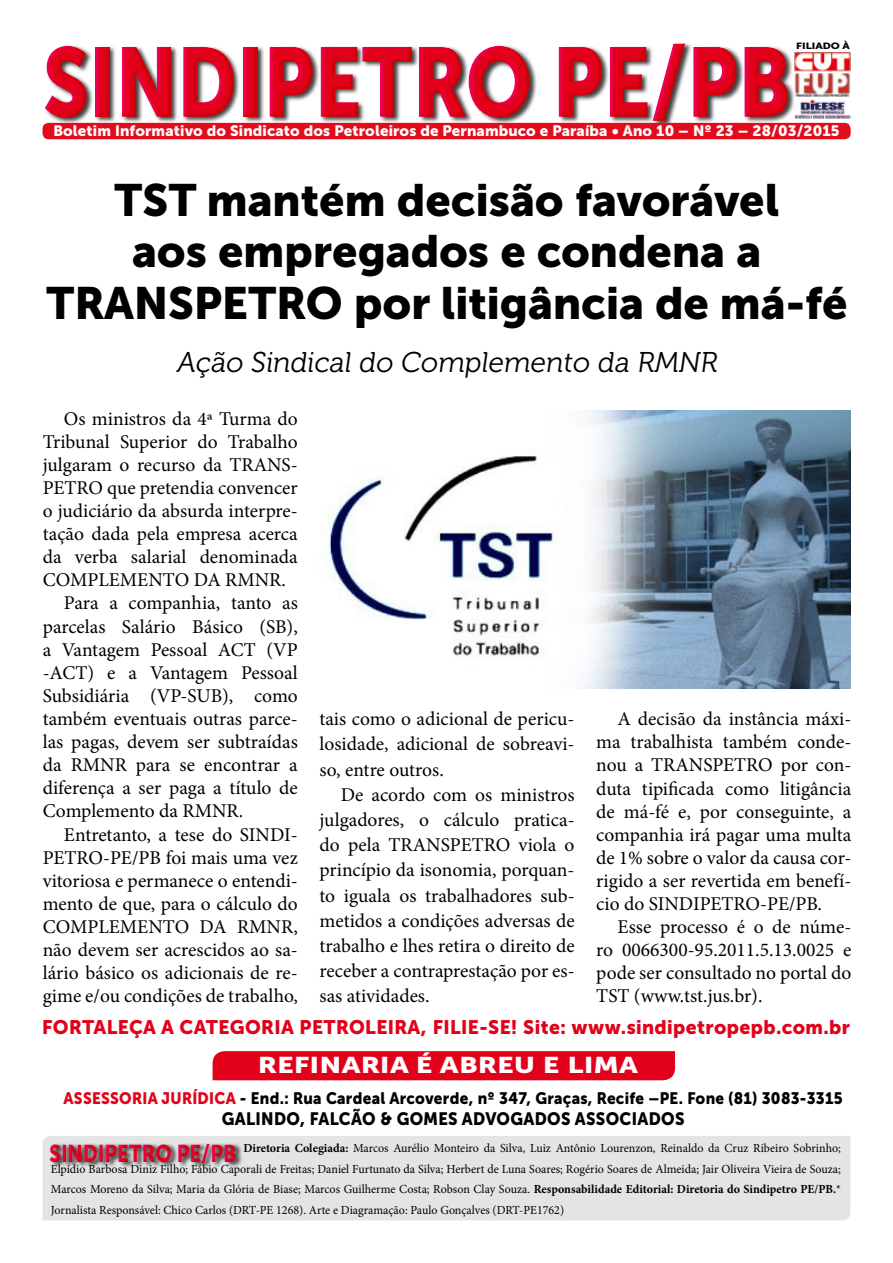
<style>
.page{position:relative;width:893px;height:1263px;background:#fff}
.page>*{position:absolute;margin:0;border:0;box-sizing:border-box;transform-origin:0 0}
.t1{font:97.65px "Museo Sans Cyrl 900";color:#e2001a;scale:.83 1}
.t2{font:45px/51.8px "Museo Sans Cyrl 900";color:#000;text-align:center}
.t3{font:28.5px "Museo 300";color:#000}
.t4{font:24.45px "Museo Sans Cyrl 900";color:#e2001a;scale:.83 1}
.t5{font:22.65px "Museo Sans Cyrl 900";letter-spacing:.02em;color:#fff;scale:1.25 1}
.t6{font:19.5px/23.1px "Minion Pro";color:#000;text-align:justify}
.t7{font:19.5px "Museo Sans Cyrl 900";letter-spacing:.02em;color:#e2001a}
.t8{font:17.85px "Museo Sans Cyrl 900";letter-spacing:.02em;color:#000;scale:.93 1}
.t9{font:16.5px "Museo Sans Cyrl 900";letter-spacing:.02em;color:#000;scale:.93 1}
.t10{font:15px "Museo Sans Cyrl 900";letter-spacing:.01em;color:#fff}
.t11{font:12.3px/20.4px "Minion Pro";color:#000;text-align:justify}
.t12{font:9px "Museo Sans Cyrl 900";color:#000;scale:1.23 1}
.s1{color:#e2001a}
.s2{font-weight:700}
</style>
<div class="page">
<div style="left:53px;top:39px;width:740px;height:86px;background:#e2001a;opacity:.75"></div>
<div style="left:43px;top:123px;width:808px;height:16px;background:#e30c1c;border-radius:6px"></div>
<div style="left:43px;top:1136px;width:807px;height:84px;background:#e3e4e4"></div>
<div style="left:213px;top:1051px;width:462px;height:29px;background:#e2001a"></div>
<img style="left:795px;top:73px;width:55px;height:46px">
<img style="left:795px;top:52px;width:56px;height:19px">
<img style="left:321px;top:410px;width:529px;height:279px">
<div style="left:50px;top:1143px;width:193px;height:26px;background:#000;opacity:.75"></div>
<div style="left:46px;top:1139px;width:188px;height:28px;background:#e2007a;opacity:.75"></div>
<div style="left:51px;top:1140px;width:189px;height:27px;background:#e2001a;opacity:.75"></div>
<h1 class="t1" style="left:43px;top:27px;width:903px">SINDIPETRO PE/PB</h1>
<p class="t12" style="left:796px;top:41px;width:45px">FILIADO À</p>
<p class="t10" style="left:53px;top:122px;width:788px">Boletim Informativo do Sindicato dos Petroleiros de Pernambuco e Paraíba • Ano 10 – Nº 23 – 28/03/2015</p>
<h2 class="t2" style="left:46px;top:174px;width:803px">TST mantém decisão favorável<br>aos empregados e condena a<br>TRANSPETRO por litigância de má-fé</h2>
<h3 class="t3" style="left:176px;top:347px;width:546px">Ação Sindical do Complemento da RMNR</h3>
<p class="t6" style="left:64px;top:407px;width:235px">Os ministros da 4ª Turma do</p>
<p class="t6" style="left:43px;top:430px;width:257px">Tribunal Superior do Trabalho</p>
<p class="t6" style="left:43px;top:453px;width:257px">julgaram o recurso da TRANS-</p>
<p class="t6" style="left:43px;top:476px;width:257px">PETRO que pretendia convencer</p>
<p class="t6" style="left:43px;top:499px;width:257px">o judiciário da absurda interpre-</p>
<p class="t6" style="left:43px;top:522px;width:257px">tação dada pela empresa acerca</p>
<p class="t6" style="left:43px;top:545px;width:257px">da verba salarial denominada</p>
<p class="t6" style="left:43px;top:569px;width:245px">COMPLEMENTO DA RMNR.</p>
<p class="t6" style="left:64px;top:592px;width:235px">Para a companhia, tanto as</p>
<p class="t6" style="left:43px;top:615px;width:257px">parcelas Salário Básico (SB),</p>
<p class="t6" style="left:43px;top:638px;width:257px">a Vantagem Pessoal ACT (VP</p>
<p class="t6" style="left:43px;top:661px;width:257px">-ACT) e a Vantagem Pessoal</p>
<p class="t6" style="left:43px;top:684px;width:257px">Subsidiária (VP-SUB), como</p>
<p class="t6" style="left:43px;top:707px;width:257px">também eventuais outras parce-</p>
<p class="t6" style="left:43px;top:730px;width:257px">las pagas, devem ser subtraídas</p>
<p class="t6" style="left:43px;top:753px;width:257px">da RMNR para se encontrar a</p>
<p class="t6" style="left:43px;top:777px;width:257px">diferença a ser paga a título de</p>
<p class="t6" style="left:43px;top:800px;width:202px">Complemento da RMNR.</p>
<p class="t6" style="left:64px;top:823px;width:235px">Entretanto, a tese do SINDI-</p>
<p class="t6" style="left:43px;top:846px;width:257px">PETRO-PE/PB foi mais uma vez</p>
<p class="t6" style="left:43px;top:869px;width:257px">vitoriosa e permanece o entendi-</p>
<p class="t6" style="left:43px;top:892px;width:257px">mento de que, para o cálculo do</p>
<p class="t6" style="left:43px;top:915px;width:257px">COMPLEMENTO DA RMNR,</p>
<p class="t6" style="left:43px;top:938px;width:257px">não devem ser acrescidos ao sa-</p>
<p class="t6" style="left:43px;top:961px;width:257px">lário básico os adicionais de re-</p>
<p class="t6" style="left:43px;top:984px;width:257px">gime e/ou condições de trabalho,</p>
<p class="t6" style="left:319px;top:706px;width:257px;line-height:25.2px">tais como o adicional de pericu&shy;losidade, adicional de sobreavi&shy;so, entre outros.</p>
<p class="t6" style="left:319px;top:782px;width:257px;line-height:25.2px;text-indent:21px">De acordo com os ministros julgadores, o cálculo pratica&shy;do pela TRANSPETRO viola o princípio da isonomia, porquan&shy;to iguala os trabalhadores sub&shy;metidos a condições adversas de trabalho e lhes retira o direito de receber a contraprestação por es&shy;sas atividades.</p>
<p class="t6" style="left:596px;top:707px;width:257px;text-indent:21px">A decisão da instância máxi&shy;ma trabalhista também conde&shy;nou a TRANSPETRO por con&shy;duta tipificada como litigância de má-fé e, por conseguinte, a companhia irá pagar uma multa de 1% sobre o valor da causa cor&shy;rigido a ser revertida em benefí&shy;cio do SINDIPETRO-PE/PB.</p>
<p class="t6" style="left:596px;top:915px;width:257px;text-indent:21px">Esse processo é o de núme&shy;ro 0066300-95.2011.5.13.0025 e pode ser consultado no portal do TST (www.tst.jus.br).</p>
<p class="t7" style="left:42px;top:1016px;width:809px">FORTALEÇA A CATEGORIA PETROLEIRA, FILIE-SE! Site: www.sindipetropepb.com.br</p>
<p class="t5" style="left:258px;top:1052px;width:305px">REFINARIA É ABREU E LIMA</p>
<p class="t9" style="left:63px;top:1089px;width:839px"><span class="s1">ASSESSORIA JURÍDICA</span> - End.: Rua Cardeal Arcoverde, nº 347, Graças, Recife –PE. Fone (81) 3083-3315</p>
<p class="t8" style="left:222px;top:1109px;width:499px">GALINDO, FALCÃO &amp; GOMES ADVOGADOS ASSOCIADOS</p>
<p class="t11" style="left:51px;top:1138px;width:792px;text-indent:192px"><span class="s2">Diretoria Colegiada:</span> Marcos Aurélio Monteiro da Silva, Luiz Antônio Lourenzon, Reinaldo da Cruz Ribeiro Sobrinho; Elpídio Barbosa Diniz Filho; Fábio Caporali de Freitas; Daniel Furtunato da Silva; Herbert de Luna Soares; Rogério Soares de Almeida; Jair Oliveira Vieira de Souza; Marcos Moreno da Silva; Maria da Glória de Biase; Marcos Guilherme Costa; Robson Clay Souza. <span class="s2">Responsabilidade Editorial: Diretoria do Sindipetro PE/PB.</span>* Jornalista Responsável: Chico Carlos (DRT-PE 1268). Arte e Diagramação: Paulo Gonçalves (DRT-PE1762)</p>
<p class="t4" style="left:49px;top:1139px;width:227px">SINDIPETRO PE/PB</p>
</div>
